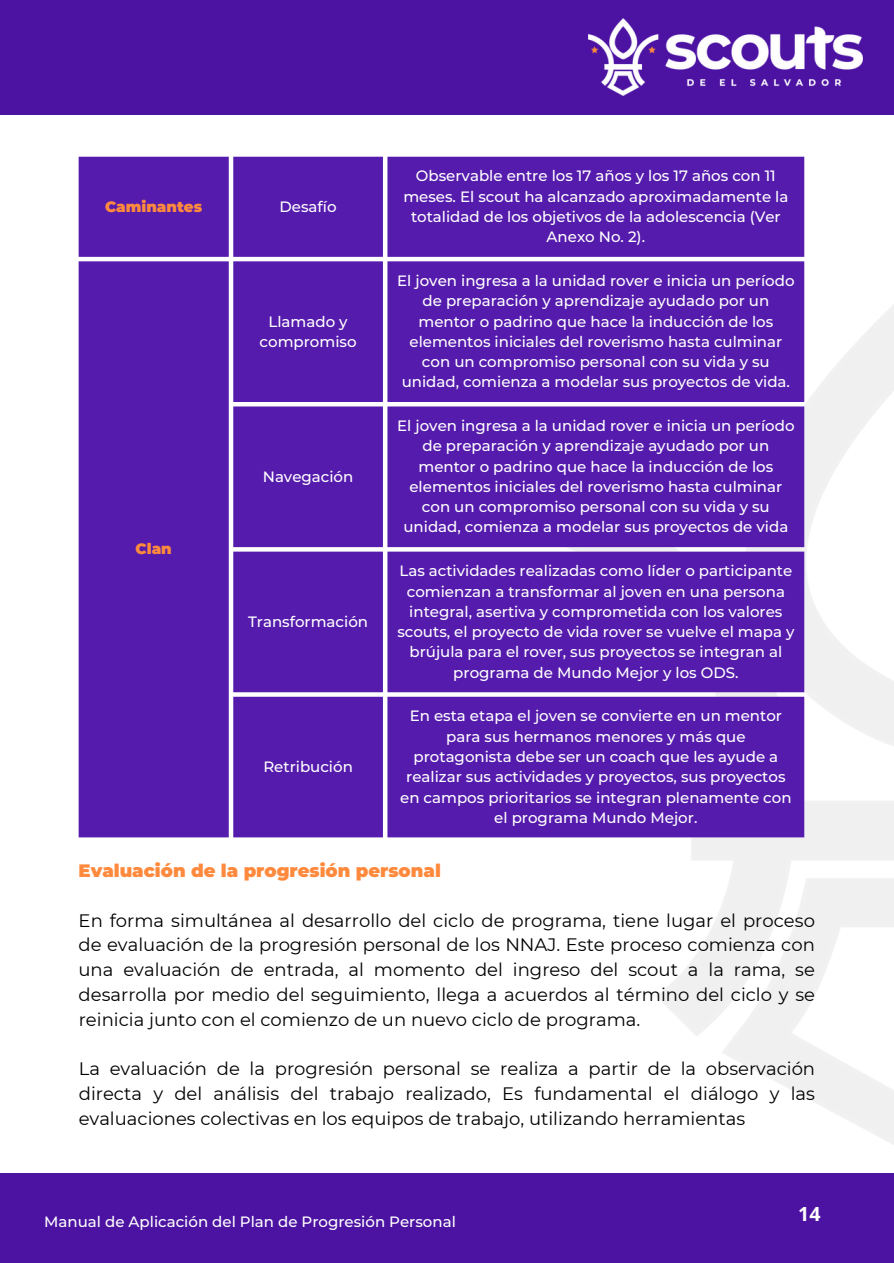
<style>
.page{position:relative;width:894px;height:1263px;background:#fff}
.page>*{position:absolute;margin:0;border:0;box-sizing:border-box;transform-origin:0 0}
.t1{font:700 19.5px "Open Sans";color:#fff}
.t2{font:18px/24.8px "Montserrat";color:#000;text-align:justify}
.t3{font:900 18px "Montserrat";color:#ff8a3d}
.t4{font:500 15px/20.2px "Montserrat";color:#fff;text-align:center}
.t5{font:900 15px "Montserrat";color:#ff8a3d}
</style>
<div class="page">
<img style="left:302px;top:114px;width:591px;height:1030px">
<div style="left:0;top:0;width:893px;height:114px;background:#4c13a2"></div>
<div style="left:0;top:1173px;width:893px;height:90px;background:#4c13a2"></div>
<img style="left:588px;top:19px;width:273px;height:76px">
<div style="left:79px;top:157px;width:725px;height:680px;background:#551bad"></div>
<p class="t5" style="left:105px;top:195px;width:99px">Caminantes</p>
<p class="t4" style="left:279px;top:196px;width:59px">Desafío</p>
<p class="t4" style="left:259px;top:310px;width:98px">Llamado y compromiso</p>
<p class="t5" style="left:135px;top:537px;width:38px">Clan</p>
<p class="t4" style="left:263px;top:466px;width:92px">Navegación</p>
<p class="t4" style="left:248px;top:611px;width:121px">Transformación</p>
<p class="t4" style="left:403px;top:165px;width:386px">Observable entre los 17 años y los 17 años con 11 meses. El scout ha alcanzado aproximadamente la totalidad de los objetivos de la adolescencia (Ver Anexo No. 2).</p>
<p class="t4" style="left:397px;top:270px;width:398px">El joven ingresa a la unidad rover e inicia un período de preparación y aprendizaje ayudado por un mentor o padrino que hace la inducción de los elementos iniciales del roverismo hasta culminar con un compromiso personal con su vida y su unidad, comienza a modelar sus proyectos de vida.</p>
<p class="t4" style="left:397px;top:415px;width:398px">El joven ingresa a la unidad rover e inicia un período de preparación y aprendizaje ayudado por un mentor o padrino que hace la inducción de los elementos iniciales del roverismo hasta culminar con un compromiso personal con su vida y su unidad, comienza a modelar sus proyectos de vida</p>
<p class="t4" style="left:397px;top:560px;width:398px">Las actividades realizadas como líder o participante comienzan a transformar al joven en una persona integral, asertiva y comprometida con los valores scouts, el proyecto de vida rover se vuelve el mapa y brújula para el rover, sus proyectos se integran al programa de Mundo Mejor y los ODS.</p>
<p class="t4" style="left:400px;top:705px;width:393px">En esta etapa el joven se convierte en un mentor para sus hermanos menores y más que protagonista debe ser un coach que les ayude a realizar sus actividades y proyectos, sus proyectos en campos prioritarios se integran plenamente con el programa Mundo Mejor.</p>
<p class="t3" style="left:79px;top:857px;width:363px">Evaluación de la progresión personal</p>
<p class="t2" style="left:78px;top:907px;width:737px">En forma simultánea al desarrollo del ciclo de programa, tiene lugar el proceso de evaluación de la progresión personal de los NNAJ. Este proceso comienza con una evaluación de entrada, al momento del ingreso del scout a la rama, se desarrolla por medio del seguimiento, llega a acuerdos al término del ciclo y se reinicia junto con el comienzo de un nuevo ciclo de programa.</p>
<p class="t2" style="left:79px;top:1056px;width:737px">La evaluación de la progresión personal se realiza a partir de la observación directa y del análisis del trabajo realizado, Es fundamental el diálogo y las evaluaciones colectivas en los equipos de trabajo, utilizando herramientas</p>
<p class="t4" style="left:263px;top:756px;width:91px">Retribución</p>
<p class="t4" style="left:44px;top:1210px;width:413px">Manual de Aplicación del Plan de Progresión Personal</p>
<h1 class="t1" style="left:798px;top:1200px;width:24px">14</h1>
</div>
